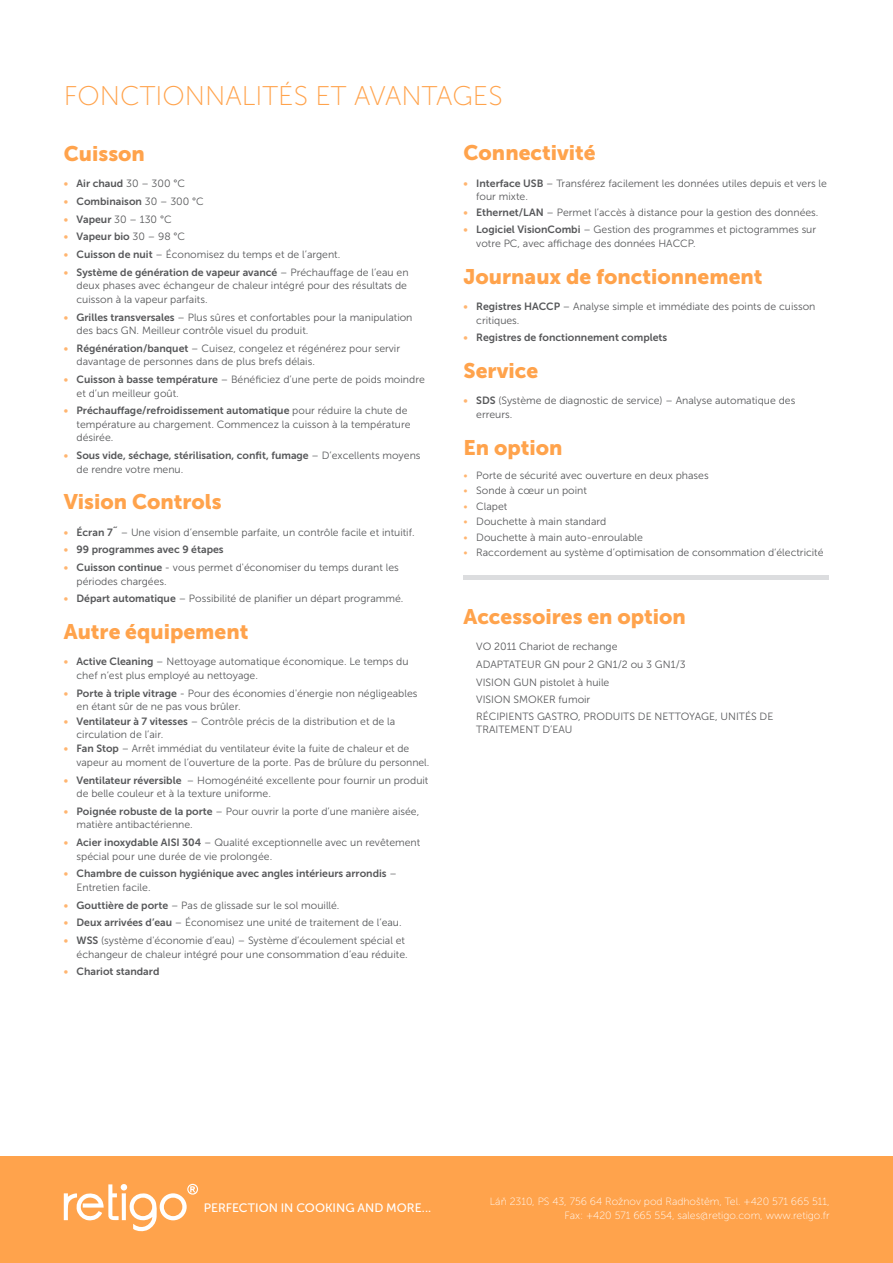
<style>
.page{position:relative;width:893px;height:1263px;background:#fff}
.page>*{position:absolute;margin:0;border:0;box-sizing:border-box;transform-origin:0 0}
.t1{font:27px "Museo Sans 100";color:#ffa34c}
.t2{font:21px "Museo Sans 900";color:#ffa34c}
.t3{font:12.15px "Museo Sans 500";color:#fff}
.Odrazky{font:10.5px/13.5px "Museo Sans 300";color:#57585a}
.t4{font:10.5px/13.5px "Museo Sans 700";color:#57585a}
.t5{font:10.5px/13.5px "Museo Sans 100";color:#fff;text-align:right}
.s1{color:#ffb570}
.s2{font-family:"Museo Sans 300"}
.s3{font-family:"Museo Sans 700";color:#ffb570}
.s4{font-family:"Museo Sans 700"}
</style>
<div class="page">
<div style="left:0;top:1157px;width:893px;height:106px;background:#ffa34c"></div>
<svg style="left:64px;top:1184px;width:134px;height:48px"></svg>
<hr style="left:463px;top:576px;width:366px;height:4px;background:#dcdddf">
<h2 class="t1" style="left:64px;top:82px;width:440px">FONCTIONNALITÉS ET AVANTAGES</h2>
<h3 class="t2" style="left:64px;top:142px;width:83px">Cuisson</h3>
<p class="t4" style="left:64px;top:177px;width:123px"><span class="s1">•</span> Air chaud <span class="s2">30 – 300 °C</span></p>
<p class="t4" style="left:64px;top:194px;width:142px"><span class="s1">•</span> Combinaison <span class="s2">30 – 300 °C</span></p>
<p class="Odrazky" style="left:64px;top:212px;width:109px"><span class="s3">•</span> <span class="s4">Vapeur</span> 30 – 130 °C</p>
<p class="t4" style="left:64px;top:230px;width:123px"><span class="s1">•</span> Vapeur bio <span class="s2">30 – 98 °C</span></p>
<p class="Odrazky" style="left:64px;top:248px;width:278px"><span class="s3">•</span> <span class="s4">Cuisson de nuit</span> – Économisez du temps et de l’argent.</p>
<p class="Odrazky" style="left:77px;top:266px;width:334px;text-indent:-13px"><span class="s3">•</span> <span class="s4">Système de génération de vapeur avancé</span> – Préchauffage de l’eau en deux phases avec échangeur de chaleur intégré pour des résultats de cuisson à la vapeur parfaits.</p>
<p class="Odrazky" style="left:77px;top:310px;width:337px;text-indent:-13px"><span class="s3">•</span> <span class="s4">Grilles transversales</span> – Plus sûres et confortables pour la manipulation des bacs GN. Meilleur contrôle visuel du produit.</p>
<p class="Odrazky" style="left:77px;top:342px;width:325px;text-indent:-13px"><span class="s3">•</span> <span class="s4">Régénération/banquet</span> – Cuisez, congelez et régénérez pour servir davantage de personnes dans de plus brefs délais.</p>
<p class="Odrazky" style="left:77px;top:373px;width:350px;text-indent:-13px"><span class="s3">•</span> <span class="s4">Cuisson à basse température</span> – Bénéficiez d’une perte de poids moindre et d’un meilleur goût.</p>
<p class="Odrazky" style="left:77px;top:404px;width:335px;text-indent:-13px"><span class="s3">•</span> <span class="s4">Préchauffage/refroidissement automatique</span> pour réduire la chute de température au chargement. Commencez la cuisson à la température désirée.</p>
<p class="t4" style="left:77px;top:449px;width:346px;text-indent:-13px"><span class="s1">•</span> Sous vide, séchage, stérilisation, confit, fumage <span class="s2">– D’excellents moyens de rendre votre menu.</span></p>
<h3 class="t2" style="left:64px;top:490px;width:159px">Vision Controls</h3>
<p class="Odrazky" style="left:64px;top:525px;width:352px"><span class="s3">•</span> <span class="s4">Écran 7˝</span> – Une vision d’ensemble parfaite, un contrôle facile et intuitif.</p>
<p class="t4" style="left:64px;top:543px;width:161px"><span class="s1">•</span> 99 programmes avec 9 étapes</p>
<p class="Odrazky" style="left:77px;top:561px;width:324px;text-indent:-13px"><span class="s3">•</span> <span class="s4">Cuisson continue</span> - vous permet d'économiser du temps durant les périodes chargées.</p>
<p class="Odrazky" style="left:64px;top:592px;width:341px"><span class="s3">•</span> <span class="s4">Départ automatique</span> – Possibilité de planifier un départ programmé.</p>
<h3 class="t2" style="left:64px;top:620px;width:186px">Autre équipement</h3>
<p class="Odrazky" style="left:77px;top:655px;width:333px;text-indent:-13px"><span class="s3">•</span> <span class="s4">Active Cleaning</span> – Nettoyage automatique économique. Le temps du chef n’est plus employé au nettoyage.</p>
<p class="Odrazky" style="left:77px;top:686px;width:342px;text-indent:-13px"><span class="s3">•</span> <span class="s4">Porte à triple vitrage</span> - Pour des économies d'énergie non négligeables en étant sûr de ne pas vous brûler.</p>
<p class="Odrazky" style="left:77px;top:715px;width:320px;line-height:12.6px;text-indent:-13px"><span class="s3">•</span> <span class="s4">Ventilateur à 7 vitesses</span> – Contrôle précis de la distribution et de la circulation de l’air.</p>
<p class="Odrazky" style="left:77px;top:742px;width:354px;text-indent:-13px"><span class="s3">•</span> <span class="s4">Fan Stop</span> – Arrêt immédiat du ventilateur évite la fuite de chaleur et de vapeur au moment de l’ouverture de la porte. Pas de brûlure du personnel.</p>
<p class="Odrazky" style="left:77px;top:773px;width:353px;text-indent:-13px"><span class="s3">•</span> <span class="s4">Ventilateur réversible</span> – Homogénéité excellente pour fournir un produit de belle couleur et à la texture uniforme.</p>
<p class="Odrazky" style="left:77px;top:804px;width:344px;text-indent:-13px"><span class="s3">•</span> <span class="s4">Poignée robuste de la porte</span> – Pour ouvrir la porte d’une manière aisée, matière antibactérienne.</p>
<p class="Odrazky" style="left:77px;top:836px;width:345px;text-indent:-13px"><span class="s3">•</span> <span class="s4">Acier inoxydable AISI 304</span> – Qualité exceptionnelle avec un revêtement spécial pour une durée de vie prolongée.</p>
<p class="t4" style="left:77px;top:867px;width:322px;text-indent:-13px"><span class="s1">•</span> Chambre de cuisson hygiénique avec angles intérieurs arrondis <span class="s2">–<br>Entretien facile.</span></p>
<p class="Odrazky" style="left:64px;top:898px;width:277px"><span class="s3">•</span> <span class="s4">Gouttière de porte</span> – Pas de glissade sur le sol mouillé.</p>
<p class="Odrazky" style="left:64px;top:916px;width:339px"><span class="s3">•</span> <span class="s4">Deux arrivées d’eau</span> – Économisez une unité de traitement de l’eau.</p>
<p class="Odrazky" style="left:64px;top:934px;width:345px;text-align:right"><span class="s3">•</span> <span class="s4">WSS</span> (système d'économie d’eau) – Système d’écoulement spécial et échangeur de chaleur intégré pour une consommation d’eau réduite.</p>
<p class="t4" style="left:64px;top:965px;width:97px"><span class="s1">•</span> Chariot standard</p>
<h3 class="t2" style="left:463px;top:141px;width:134px">Connectivité</h3>
<p class="Odrazky" style="left:476px;top:176px;width:352px;text-indent:-13px"><span class="s3">•</span> <span class="s4">Interface USB</span> – Transférez facilement les données utiles depuis et vers le four mixte.</p>
<p class="Odrazky" style="left:463px;top:205px;width:356px"><span class="s3">•</span> <span class="s4">Ethernet/LAN</span> – Permet l’accès à distance pour la gestion des données.</p>
<p class="Odrazky" style="left:476px;top:223px;width:341px;text-indent:-13px"><span class="s3">•</span> <span class="s4">Logiciel VisionCombi</span> – Gestion des programmes et pictogrammes sur votre PC, avec affichage des données HACCP.</p>
<h3 class="t2" style="left:463px;top:264px;width:301px">Journaux de fonctionnement</h3>
<p class="Odrazky" style="left:476px;top:300px;width:341px;text-indent:-13px"><span class="s3">•</span> <span class="s4">Registres HACCP</span> – Analyse simple et immédiate des points de cuisson critiques.</p>
<p class="t4" style="left:463px;top:331px;width:205px"><span class="s1">•</span> Registres de fonctionnement complets</p>
<h3 class="t2" style="left:463px;top:359px;width:76px">Service</h3>
<p class="Odrazky" style="left:476px;top:394px;width:321px;text-indent:-13px"><span class="s3">•</span> <span class="s4">SDS</span> (Système de diagnostic de service) – Analyse automatique des erreurs.</p>
<h3 class="t2" style="left:463px;top:435px;width:100px">En option</h3>
<p class="Odrazky" style="left:463px;top:468px;width:247px"><span class="s1">•</span> Porte de sécurité avec ouverture en deux phases</p>
<p class="Odrazky" style="left:463px;top:484px;width:125px"><span class="s1">•</span> Sonde à cœur un point</p>
<p class="Odrazky" style="left:463px;top:499px;width:45px"><span class="s1">•</span> Clapet</p>
<p class="Odrazky" style="left:463px;top:515px;width:144px"><span class="s1">•</span> Douchette à main standard</p>
<p class="Odrazky" style="left:463px;top:530px;width:181px"><span class="s1">•</span> Douchette à main auto-enroulable</p>
<p class="Odrazky" style="left:463px;top:546px;width:362px"><span class="s1">•</span> Raccordement au système d’optimisation de consommation d‘électricité</p>
<h3 class="t2" style="left:463px;top:604px;width:224px">Accessoires en option</h3>
<p class="Odrazky" style="left:476px;top:640px;width:143px">VO 2011 Chariot de rechange</p>
<p class="Odrazky" style="left:476px;top:657px;width:211px">ADAPTATEUR GN pour 2 GN1/2 ou 3 GN1/3</p>
<p class="Odrazky" style="left:476px;top:675px;width:135px">VISION GUN pistolet à huile</p>
<p class="Odrazky" style="left:476px;top:693px;width:116px">VISION SMOKER fumoir</p>
<p class="Odrazky" style="left:476px;top:710px;width:299px;line-height:12.6px">RÉCIPIENTS GASTRO, PRODUITS DE NETTOYAGE, UNITÉS DE<br>TRAITEMENT D’EAU</p>
<p class="t3" style="left:204px;top:1201px;width:229px">PERFECTION IN COOKING AND MORE...</p>
<p class="t5" style="left:490px;top:1195px;width:341px">Láň 2310, PS 43, 756 64 Rožnov pod Radhoštěm, Tel. +420 571 665 511,<br>Fax: +420 571 665 554, sales@retigo.com, www.retigo.fr</p>
</div>
